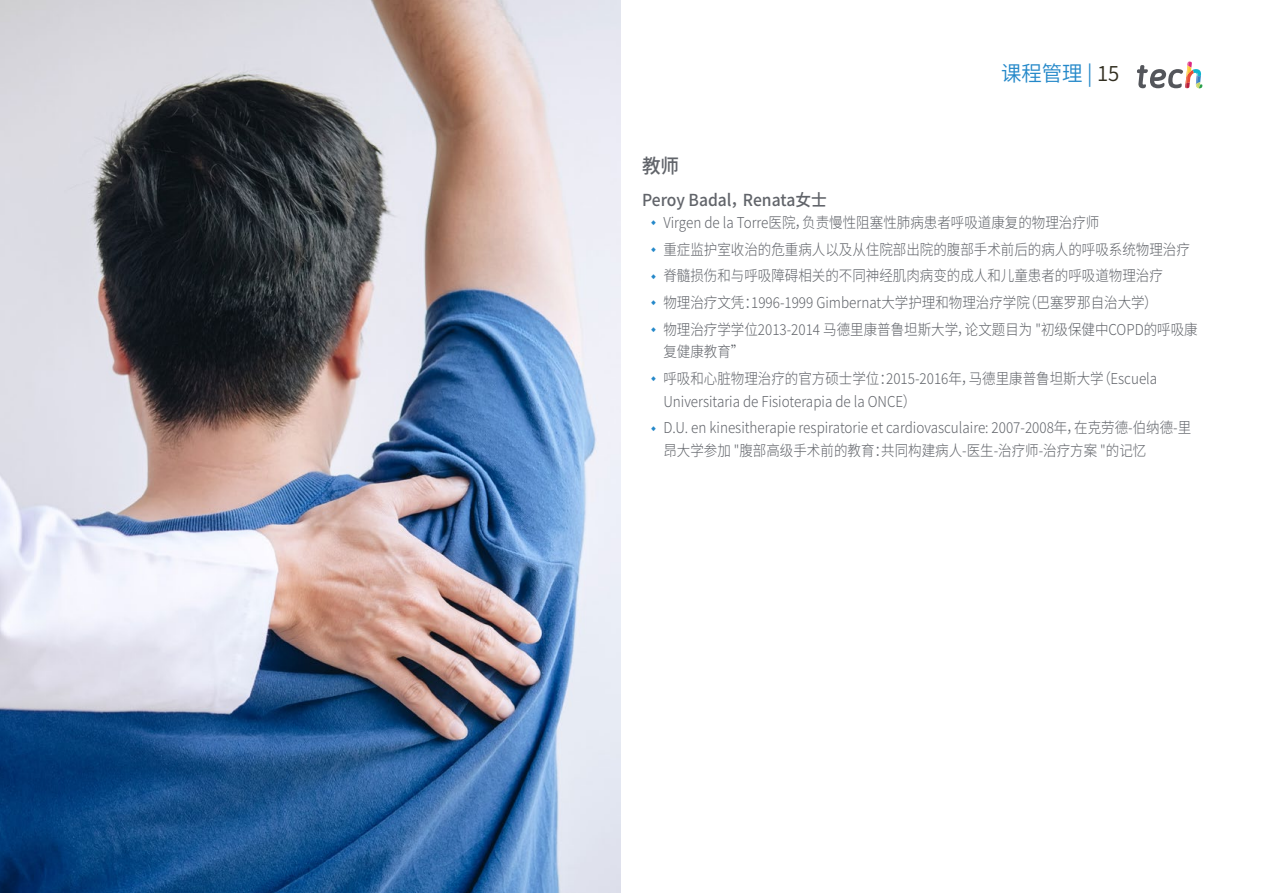
<style>
.page{position:relative;width:1263px;height:893px;background:#fff}
.page>*{position:absolute;margin:0;border:0;box-sizing:border-box;transform-origin:0 0}
.t1{font:21px "Source Han Sans CN";color:#2488c9}
.t2{font:500 19.5px "Source Han Sans CN";color:#61646a;scale:.95 1}
.t3{font:500 16.5px "Source Han Sans CN";color:#61646a;scale:.95 1}
.t4{font:300 15px/26.7px "Source Han Sans CN";color:#61646a;scale:.9 1}
.s1{color:#312e20}
</style>
<div class="page">
<svg style="left:1137px;top:62px;width:65px;height:27px"></svg>
<img style="left:0;top:0;width:621px;height:893px">
<h2 class="t2" style="left:642px;top:155px;width:41px">教师</h2>
<h1 class="t1" style="left:1001px;top:61px;width:120px">课程管理 | <span class="s1">15</span></h1>
<p class="t3" style="left:642px;top:190px;width:196px">Peroy Badal，Renata女士</p>
<p class="t4" style="left:663px;top:209px;width:595px">Virgen de la Torre医院，负责慢性阻塞性肺病患者呼吸道康复的物理治疗师<br>重症监护室收治的危重病人以及从住院部出院的腹部手术前后的病人的呼吸系统物理治疗脊髓损伤和与呼吸障碍相关的不同神经肌肉病变的成人和儿童患者的呼吸道物理治疗<br>物理治疗文凭：1996-1999 Gimbernat大学护理和物理治疗学院（巴塞罗那自治大学）<br>物理治疗学学位2013-2014 马德里康普鲁坦斯大学，论文题目为 "初级保健中COPD的呼吸康</p>
<p class="t4" style="left:663px;top:339px;width:550px">复健康教育”<br>呼吸和心脏物理治疗的官方硕士学位：2015-2016年，马德里康普鲁坦斯大学（Escuela</p>
<p class="t4" style="left:663px;top:388px;width:588px">Universitaria de Fisioterapia de la ONCE）<br>D.U. en kinesitherapie respiratorie et cardiovasculaire: 2007-2008年，在克劳德-伯纳德-里</p>
<p class="t4" style="left:663px;top:437px;width:538px">昂大学参加 "腹部高级手术前的教育：共同构建病人-医生-治疗师-治疗方案 "的记忆</p>
</div>
